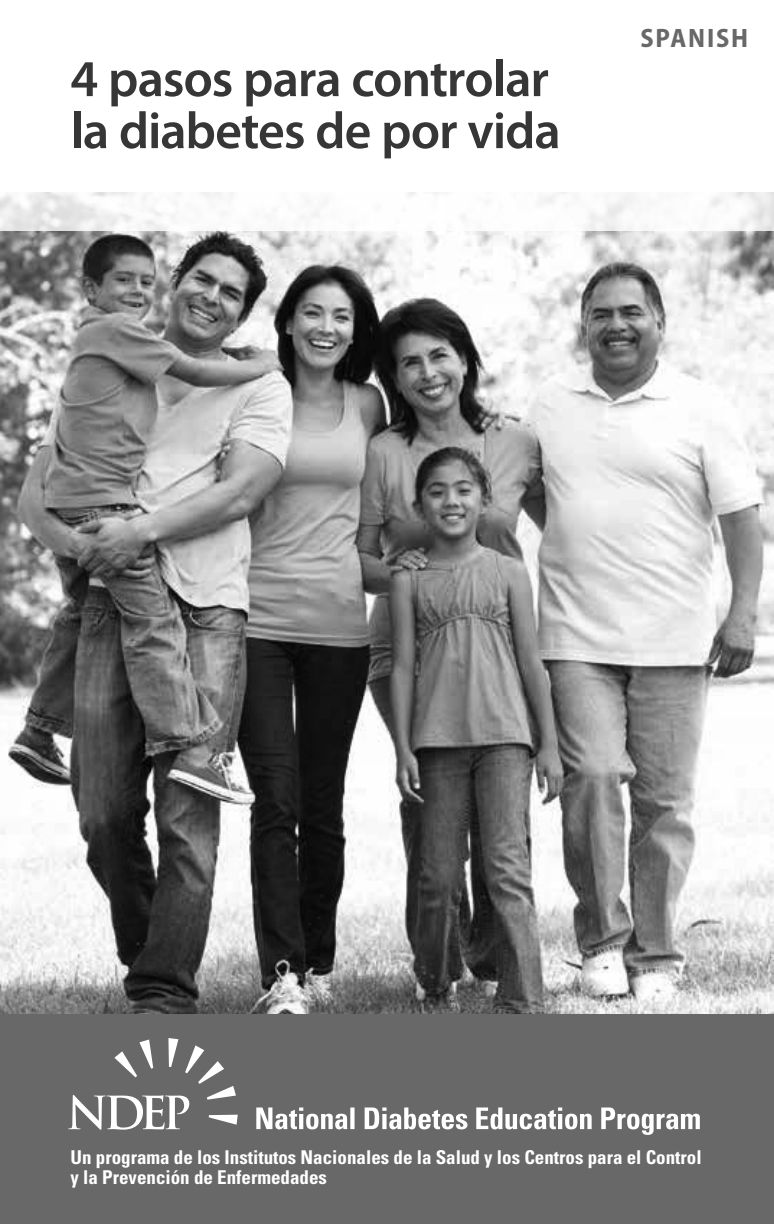
<style>
.page{position:relative;width:774px;height:1224px;background:#fff}
.page>*{position:absolute;margin:0;border:0;box-sizing:border-box;transform-origin:0 0}
.t1{font:600 52px/52px "Myriad Pro";letter-spacing:-.02em;color:#363636}
.t2{font:700 semi-condensed 26.8px "Myriad Pro";letter-spacing:.065em;color:#686868}
.t3{font:700 condensed 19px/20px "Univers LT Std";color:#fff}
</style>
<div class="page">
<img style="left:0;top:230px;width:774px;height:785px">
<div style="left:0;top:1015px;width:774px;height:209px;background:#686868"></div>
<svg style="left:256px;top:1108px;width:444px;height:27px"></svg>
<svg style="left:68px;top:1038px;width:170px;height:92px"></svg>
<h1 class="t1" style="left:70px;top:51px;width:492px">4 pasos para controlar la diabetes de por vida</h1>
<h2 class="t2" style="left:641px;top:23px;width:109px">SPANISH</h2>
<p class="t3" style="left:71px;top:1147px;width:633px">Un programa de los Institutos Nacionales de la Salud y los Centros para el Control y la Prevención de Enfermedades</p>
</div>
